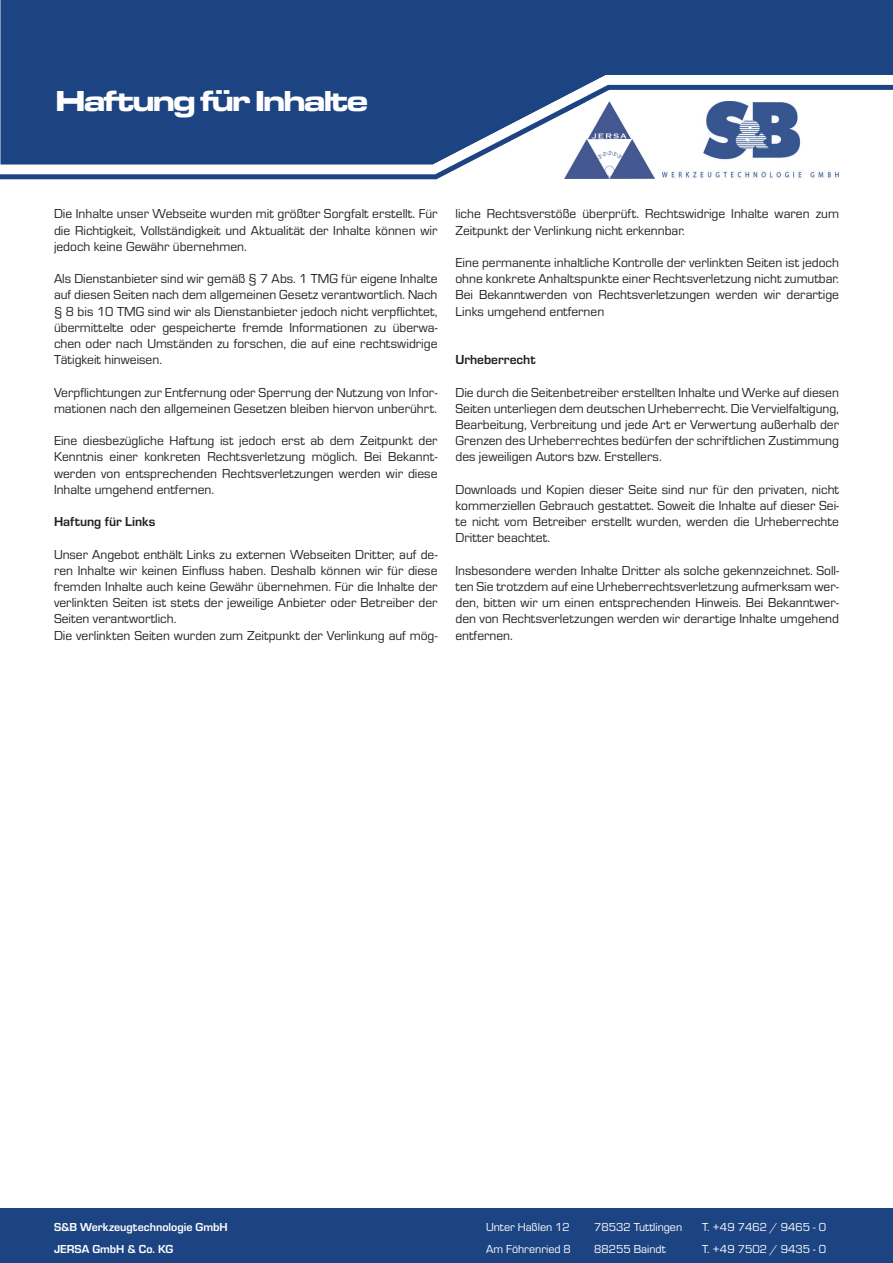
<style>
.page{position:relative;width:893px;height:1263px;background:#fff}
.page>*{position:absolute;margin:0;border:0;box-sizing:border-box;transform-origin:0 0}
.t1{font:30px "Microgramma D Bold Exte";letter-spacing:-.04em;color:#fff}
.t2{font:13.5px/16.2px "Eurostile";color:#231f20;text-align:justify}
.t3{font:700 13.5px "Eurostile";color:#231f20}
.t4{font:12px "Eurostile";color:#fff}
.t5{font:700 12px "Eurostile";color:#fff}
</style>
<div class="page">
<div style="left:0;top:1209px;width:893px;height:54px;background:#1d4482"></div>
<svg style="left:0;top:172px;width:839px;height:7px"></svg>
<svg style="left:0;top:0;width:893px;height:172px"></svg>
<img style="left:565px;top:101px;width:89px;height:78px">
<img style="left:565px;top:101px;width:22px;height:12px">
<img style="left:663px;top:101px;width:175px;height:78px">
<h1 class="t1" style="left:56px;top:81px;width:314px">Haftung für Inhalte</h1>
<p class="t2" style="left:54px;top:205px;width:385px">Die Inhalte unser Webseite wurden mit größter Sorgfalt erstellt. Für die Richtigkeit, Vollständigkeit und Aktualität der Inhalte können wir jedoch keine Gewähr übernehmen.</p>
<p class="t2" style="left:54px;top:270px;width:385px">Als Dienstanbieter sind wir gemäß § 7 Abs. 1 TMG für eigene Inhalte auf diesen Seiten nach dem allgemeinen Gesetz verantwortlich. Nach § 8 bis 10 TMG sind wir als Dienstanbieter jedoch nicht verpflichtet, übermittelte oder gespeicherte fremde Informationen zu überwa&shy;chen oder nach Umständen zu forschen, die auf eine rechtswidrige Tätigkeit hinweisen.</p>
<p class="t2" style="left:54px;top:383px;width:385px">Verpflichtungen zur Entfernung oder Sperrung der Nutzung von Infor&shy;mationen nach den allgemeinen Gesetzen bleiben hiervon unberührt.</p>
<p class="t2" style="left:54px;top:432px;width:385px">Eine diesbezügliche Haftung ist jedoch erst ab dem Zeitpunkt der Kenntnis einer konkreten Rechtsverletzung möglich. Bei Bekannt&shy;werden von entsprechenden Rechtsverletzungen werden wir diese Inhalte umgehend entfernen.</p>
<p class="t3" style="left:54px;top:512px;width:103px">Haftung für Links</p>
<p class="t2" style="left:54px;top:545px;width:385px;text-align:left">Unser Angebot enthält Links zu externen Webseiten Dritter, auf de&shy;ren Inhalte wir keinen Einfluss haben. Deshalb können wir für diese fremden Inhalte auch keine Gewähr übernehmen. Für die Inhalte der verlinkten Seiten ist stets der jeweilige Anbieter oder Betreiber der Seiten verantwortlich.<br>Die verlinkten Seiten wurden zum Zeitpunkt der Verlinkung auf mög-</p>
<p class="t2" style="left:455px;top:205px;width:385px">liche Rechtsverstöße überprüft. Rechtswidrige Inhalte waren zum<br>Zeitpunkt der Verlinkung nicht erkennbar.</p>
<p class="t2" style="left:455px;top:254px;width:385px">Eine permanente inhaltliche Kontrolle der verlinkten Seiten ist jedoch ohne konkrete Anhaltspunkte einer Rechtsverletzung nicht zumutbar.<br>Bei Bekanntwerden von Rechtsverletzungen werden wir derartige Links umgehend entfernen</p>
<p class="t3" style="left:455px;top:350px;width:81px">Urheberrecht</p>
<p class="t2" style="left:455px;top:383px;width:385px">Die durch die Seitenbetreiber erstellten Inhalte und Werke auf diesen Seiten unterliegen dem deutschen Urheberrecht. Die Vervielfaltigung, Bearbeitung, Verbreitung und jede Art er Verwertung außerhalb der Grenzen des Urheberrechtes bedürfen der schriftlichen Zustimmung des jeweiligen Autors bzw. Erstellers.</p>
<p class="t2" style="left:455px;top:481px;width:385px">Downloads und Kopien dieser Seite sind nur für den privaten, nicht kommerziellen Gebrauch gestattet. Soweit die Inhalte auf dieser Sei&shy;te nicht vom Betreiber erstellt wurden, werden die Urheberrechte Dritter beachtet.</p>
<p class="t2" style="left:455px;top:562px;width:385px">Insbesondere werden Inhalte Dritter als solche gekennzeichnet. Soll&shy;ten Sie trotzdem auf eine Urheberrechtsverletzung aufmerksam wer&shy;den, bitten wir um einen entsprechenden Hinweis. Bei Bekanntwer&shy;den von Rechtsverletzungen werden wir derartige Inhalte umgehend entfernen.</p>
<p class="t5" style="left:54px;top:1219px;width:175px">S&amp;B Werkzeugtechnologie GmbH</p>
<p class="t4" style="left:486px;top:1219px;width:85px">Unter Haßlen 12</p>
<p class="t4" style="left:594px;top:1219px;width:90px">78532 Tuttlingen</p>
<p class="t4" style="left:702px;top:1219px;width:126px">T. +49 7462 / 9465 - 0</p>
<p class="t5" style="left:54px;top:1240px;width:121px">JERSA GmbH &amp; Co. KG</p>
<p class="t4" style="left:486px;top:1241px;width:86px">Am Föhrenried 8</p>
<p class="t4" style="left:594px;top:1241px;width:73px">88255 Baindt</p>
<p class="t4" style="left:702px;top:1241px;width:126px">T. +49 7502 / 9435 - 0</p>
</div>
